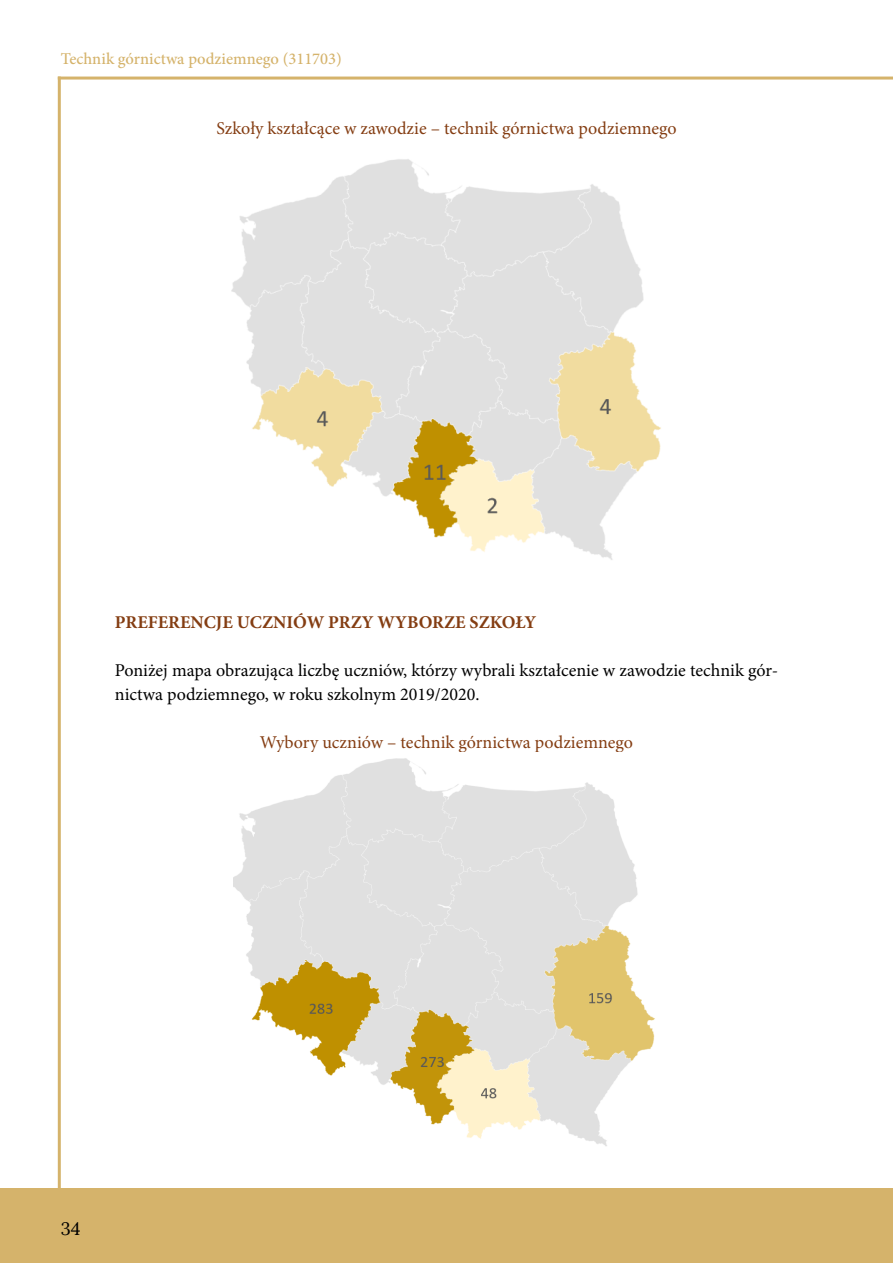
<style>
.page{position:relative;width:893px;height:1263px;background:#fff}
.page>*{position:absolute;margin:0;border:0;box-sizing:border-box;transform-origin:0 0}
.t1{font:18px/24px "Minion Pro";color:#000}
.t2{font:18px "Minion Pro";color:#843d12}
.t3{font:700 18px "Minion Pro";color:#843d12}
.t4{font:18px "Lora";color:#000}
.t5{font:500 16.5px "Minion Pro";color:#d5b36b}
</style>
<div class="page">
<div style="left:0;top:1188px;width:893px;height:75px;background:#d5b36b"></div>
<hr style="left:58px;top:77px;width:3px;height:1113px;background:#d5b36b">
<hr style="left:58px;top:77px;width:835px;height:3px;background:#d5b36b">
<img style="left:232px;top:159px;width:429px;height:401px">
<img style="left:234px;top:758px;width:421px;height:388px">
<div style="left:618px;top:531px;width:65px;height:60px;background:#fff"></div>
<p class="t5" style="left:61px;top:48px;width:283px">Technik górnictwa podziemnego (311703)</p>
<p class="t2" style="left:216px;top:117px;width:462px">Szkoły kształcące w zawodzie – technik górnictwa podziemnego</p>
<p class="t3" style="left:115px;top:609px;width:423px">PREFERENCJE UCZNIÓW PRZY WYBORZE SZKOŁY</p>
<p class="t1" style="left:115px;top:658px;width:665px">Poniżej mapa obrazująca liczbę uczniów, którzy wybrali kształcenie w zawodzie technik gór&shy;nictwa podziemnego, w roku szkolnym 2019/2020.</p>
<p class="t2" style="left:260px;top:730px;width:375px">Wybory uczniów – technik górnictwa podziemnego</p>
<p class="t4" style="left:61px;top:1215px;width:21px">34</p>
</div>
